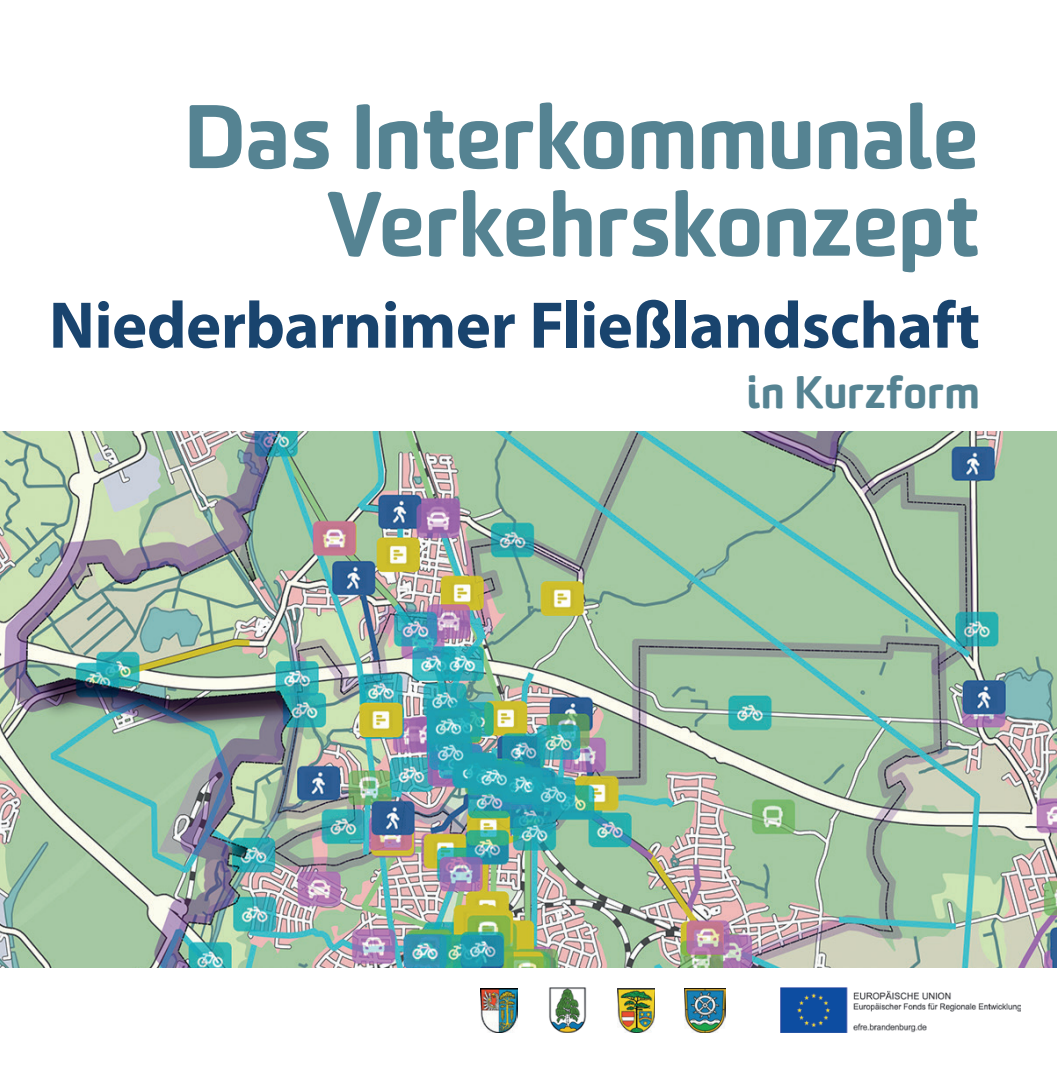
<style>
.page{position:relative;width:1057px;height:1072px;background:#fff}
.page>*{position:absolute;margin:0;border:0;box-sizing:border-box;transform-origin:0 0}
.t1{font:900 87.5px/87.5px "Sommet Rounded";letter-spacing:-.01em;color:#558392;text-align:right}
.t2{font:700 66.5px "Myriad Pro";letter-spacing:-.01em;color:#19446e}
.t3{font:900 43.75px "Sommet Rounded";letter-spacing:.005em;color:#558392}
</style>
<div class="page">
<img style="left:0;top:431px;width:1057px;height:537px">
<img style="left:780px;top:987px;width:240px;height:45px">
<img style="left:481px;top:988px;width:36px;height:44px">
<img style="left:549px;top:987px;width:38px;height:45px">
<img style="left:684px;top:988px;width:41px;height:44px">
<img style="left:617px;top:988px;width:38px;height:44px">
<p class="t1" style="left:184px;top:91px;width:796px">Das Interkommunale<br>Verkehrskonzept</p>
<p class="t2" style="left:49px;top:282px;width:932px">Niederbarnimer Fließlandschaft</p>
<p class="t3" style="left:746px;top:363px;width:235px">in Kurzform</p>
</div>
